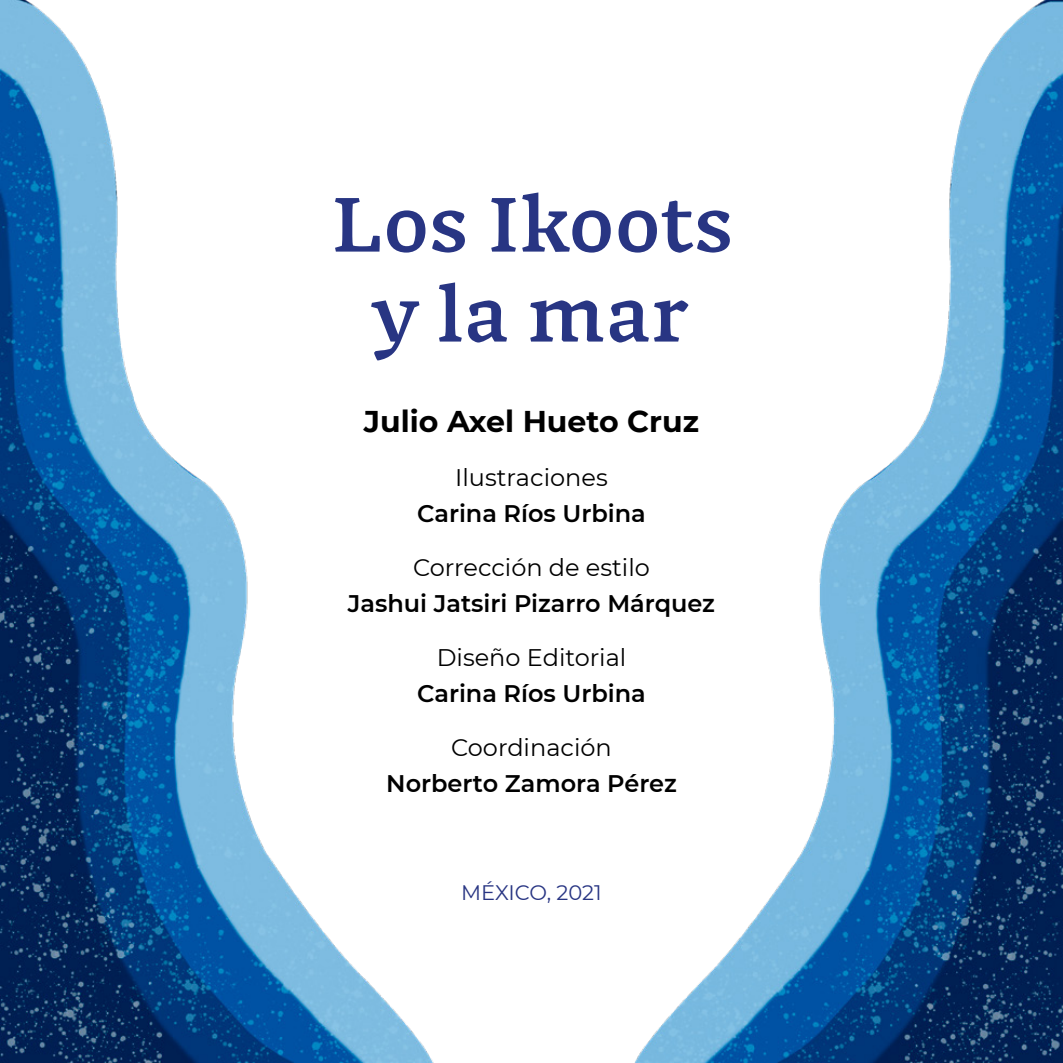
<style>
.page{position:relative;width:1063px;height:1063px;background:#fff}
.page>*{position:absolute;margin:0;border:0;box-sizing:border-box;transform-origin:0 0}
.t1{font:700 76.5px/90px "GMX";color:#283583;text-align:center}
.t2{font:700 30px "Montserrat";color:#000}
.t3{font:600 24px "Montserrat";color:#000}
.t4{font:24px "Montserrat";color:#000}
.t5{font:21px "Montserrat";letter-spacing:-.005em;color:#283583}
</style>
<div class="page">
<img style="left:0;top:0;width:1063px;height:1063px">
<h1 class="t1" style="left:330px;top:180px;width:405px">Los Ikoots y la mar</h1>
<p class="t2" style="left:364px;top:399px;width:337px">Julio Axel Hueto Cruz</p>
<p class="t4" style="left:455px;top:461px;width:154px">Ilustraciones</p>
<p class="t3" style="left:417px;top:496px;width:230px">Carina Ríos Urbina</p>
<p class="t4" style="left:413px;top:551px;width:238px">Corrección de estilo</p>
<p class="t3" style="left:348px;top:586px;width:369px">Jashui Jatsiri Pizarro Márquez</p>
<p class="t4" style="left:437px;top:641px;width:191px">Diseño Editorial</p>
<p class="t3" style="left:417px;top:676px;width:230px">Carina Ríos Urbina</p>
<p class="t4" style="left:451px;top:731px;width:162px">Coordinación</p>
<p class="t3" style="left:386px;top:766px;width:292px">Norberto Zamora Pérez</p>
<p class="t5" style="left:461px;top:878px;width:142px">MÉXICO, 2021</p>
</div>
